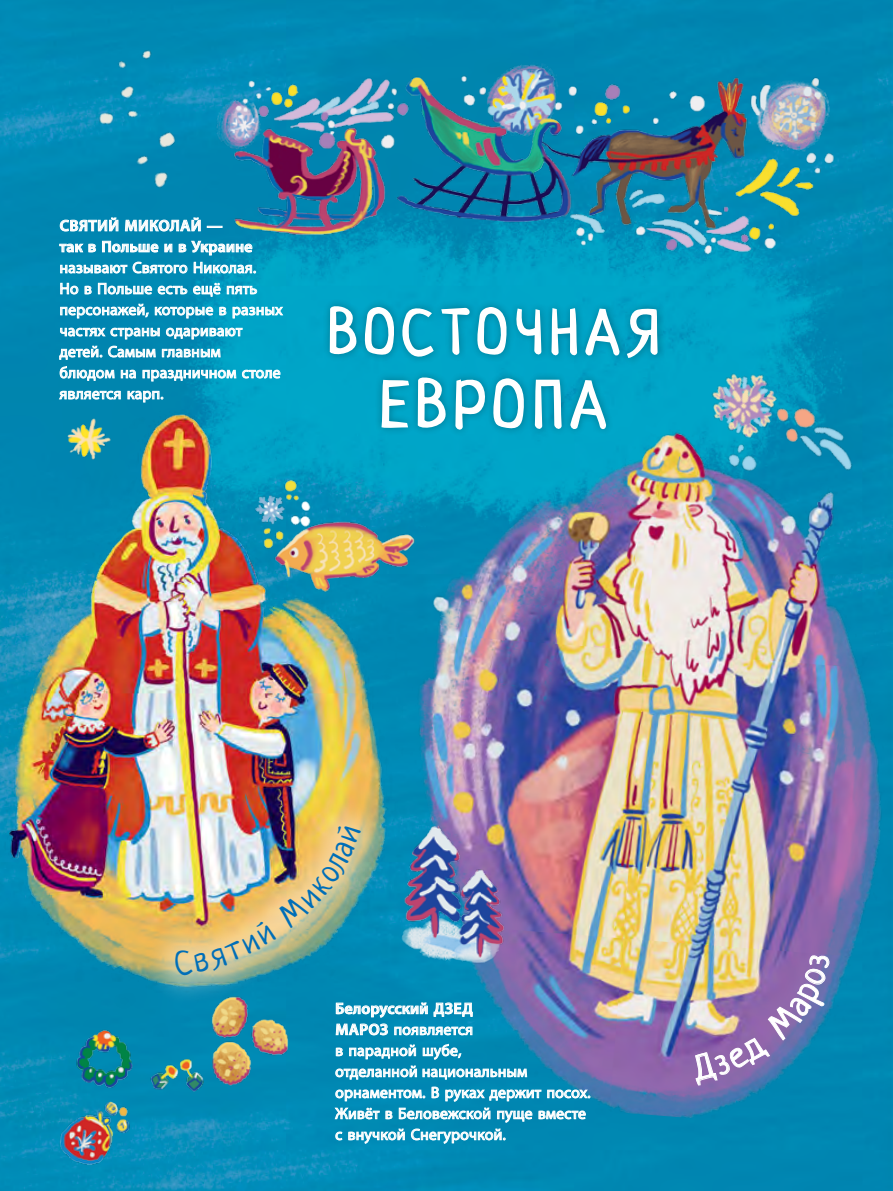
<style>
.page{position:relative;width:893px;height:1191px;background:#fff}
.page>*{position:absolute;margin:0;border:0;box-sizing:border-box;transform-origin:0 0}
.t1{font:64.5px "Neucha";letter-spacing:.13em;color:#fff}
.t2{font:61.5px "Neucha";letter-spacing:.13em;color:#fff}
.t3{font:15.75px/21px "Myriad Pro";letter-spacing:.01em;color:#fff}
.t4{font:600 15.75px/21px "Myriad Pro";letter-spacing:.01em;color:#fff}
.s1{font-weight:600}
</style>
<div class="page">
<img style="left:0;top:0;width:893px;height:1191px">
<img style="left:0;top:407px;width:380px;height:630px">
<img style="left:380px;top:384px;width:513px;height:749px">
<img style="left:194px;top:36px;width:673px;height:255px">
<img style="left:244px;top:469px;width:190px;height:134px">
<img style="left:430px;top:817px;width:102px;height:167px">
<img style="left:223px;top:1032px;width:83px;height:68px">
<img style="left:54px;top:1009px;width:169px;height:166px">
<img style="left:63px;top:419px;width:53px;height:51px">
<img style="left:668px;top:312px;width:207px;height:215px">
<img style="left:114px;top:777px;width:316px;height:255px">
<div style="left:322px;top:298px;width:344px;height:139px;background:#000;opacity:.29"></div>
<svg style="left:328px;top:305px;width:29px;height:51px"></svg>
<svg style="left:364px;top:306px;width:30px;height:50px"></svg>
<svg style="left:400px;top:306px;width:107px;height:55px;background:#26a9c5"></svg>
<svg style="left:515px;top:307px;width:27px;height:48px"></svg>
<svg style="left:551px;top:307px;width:27px;height:49px"></svg>
<svg style="left:585px;top:307px;width:35px;height:49px;background:#33aac4"></svg>
<svg style="left:626px;top:309px;width:32px;height:50px;background:#40acc5"></svg>
<svg style="left:381px;top:379px;width:29px;height:49px"></svg>
<svg style="left:416px;top:376px;width:31px;height:53px;background:#3facc3"></svg>
<svg style="left:455px;top:375px;width:69px;height:55px;background:#31aac4"></svg>
<svg style="left:534px;top:379px;width:28px;height:51px"></svg>
<svg style="left:570px;top:379px;width:37px;height:51px;background:#31a9c4"></svg>
<svg style="left:60px;top:218px;width:32px;height:13px"></svg>
<svg style="left:182px;top:218px;width:19px;height:13px"></svg>
<svg style="left:207px;top:226px;width:15px;height:2px"></svg>
<svg style="left:59px;top:244px;width:37px;height:8px"></svg>
<svg style="left:102px;top:241px;width:56px;height:11px"></svg>
<svg style="left:165px;top:244px;width:7px;height:8px"></svg>
<svg style="left:179px;top:241px;width:73px;height:14px"></svg>
<svg style="left:60px;top:265px;width:67px;height:8px"></svg>
<svg style="left:133px;top:262px;width:54px;height:11px"></svg>
<svg style="left:194px;top:262px;width:62px;height:11px"></svg>
<svg style="left:60px;top:283px;width:18px;height:11px"></svg>
<svg style="left:85px;top:286px;width:7px;height:8px"></svg>
<svg style="left:98px;top:283px;width:54px;height:11px"></svg>
<svg style="left:158px;top:286px;width:29px;height:8px"></svg>
<svg style="left:193px;top:283px;width:28px;height:14px"></svg>
<svg style="left:227px;top:286px;width:30px;height:8px"></svg>
<svg style="left:60px;top:304px;width:89px;height:14px"></svg>
<svg style="left:155px;top:307px;width:58px;height:11px"></svg>
<svg style="left:219px;top:307px;width:7px;height:8px"></svg>
<svg style="left:233px;top:307px;width:50px;height:11px"></svg>
<svg style="left:59px;top:328px;width:221px;height:53px;background:#3ca9c8"></svg>
<svg style="left:59px;top:391px;width:62px;height:8px"></svg>
<svg style="left:128px;top:391px;width:35px;height:11px"></svg>
<img style="left:92px;top:124px;width:90px;height:116px">
<img style="left:94px;top:34px;width:89px;height:100px">
<svg style="left:336px;top:1002px;width:92px;height:15px"></svg>
<svg style="left:434px;top:1002px;width:39px;height:14px"></svg>
<svg style="left:336px;top:1023px;width:52px;height:12px"></svg>
<svg style="left:394px;top:1026px;width:78px;height:9px"></svg>
<svg style="left:335px;top:1044px;width:255px;height:78px;background:#3e9dc1"></svg>
<svg style="left:335px;top:1131px;width:7px;height:9px"></svg>
<svg style="left:348px;top:1128px;width:57px;height:15px"></svg>
<svg style="left:411px;top:1128px;width:94px;height:15px"></svg>
<img style="left:173px;top:823px;width:189px;height:155px">
<img style="left:690px;top:952px;width:141px;height:133px">
<p class="t4" style="left:60px;top:215px;width:194px">СВЯТИЙ МИКОЛАЙ —<br>так в Польше и в Украине</p>
<p class="t3" style="left:60px;top:257px;width:224px">называют Святого Николая.<br>Но в Польше есть ещё пять персонажей, которые в разных частях страны одаривают детей. Самым главным<br>блюдом на праздничном столе является карп.</p>
<h2 class="t2" style="left:329px;top:296px;width:330px">ВОСТОЧНАЯ</h2>
<h1 class="t1" style="left:381px;top:366px;width:226px">ЕВРОПА</h1>
<p class="t3" style="left:335px;top:997px;width:257px"><span class="s1">Белорусский ДЗЕД<br>МАРОЗ</span> появляется<br>в парадной шубе,<br>отделанной национальным орнаментом. В руках держит посох.<br>Живёт в Беловежской пуще вместе с внучкой Снегурочкой.</p>
</div>
